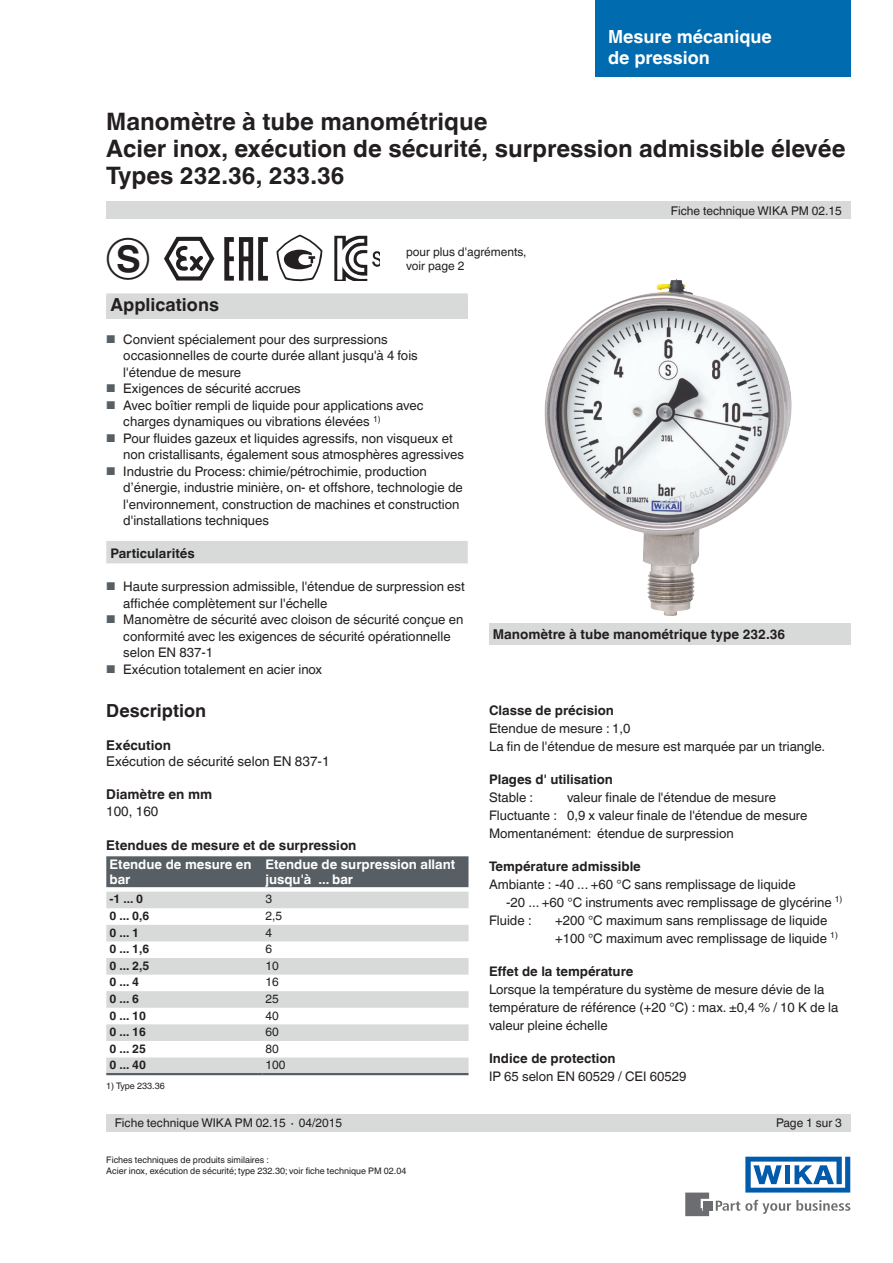
<style>
.page{position:relative;width:893px;height:1263px;background:#fff}
.page>*{position:absolute;margin:0;border:0;box-sizing:border-box;transform-origin:0 0}
.t1{font:46.5px "Wika";color:#231f20}
.t2{font:700 24px/27px "Helvetica World";color:#231f20}
.t3{font:700 18px/21px "Helvetica World";color:#fff}
.t4{font:700 18px "Helvetica World";color:#231f20}
.t5{font:700 13.5px "Helvetica World";color:#231f20}
.t6{font:13.5px "Helvetica World";color:#231f20}
.t7{font:13.2px/16.5px "Helvetica World";color:#231f20}
.t8{font:700 13.2px "Helvetica World";color:#231f20}
.t9{font:700 13.2px/15px "Helvetica World";color:#fff}
.t10{font:12px/13.5px "Helvetica World";color:#231f20}
.t11{font:700 12px "Helvetica World";color:#231f20}
.t12{font:9px/10.5px "Helvetica World";color:#231f20}
.s1{font-size:11.25px;color:#585f64}
</style>
<div class="page">
<div style="left:106px;top:298px;width:362px;height:21px;background:#d7dad8"></div>
<svg style="left:716px;top:1200px;width:134px;height:14px"></svg>
<div style="left:703px;top:1201px;width:9px;height:9px;background:#6c6d70"></div>
<svg style="left:685px;top:1192px;width:24px;height:24px"></svg>
<svg style="left:745px;top:1157px;width:105px;height:35px"></svg>
<div style="left:106px;top:202px;width:744px;height:17px;background:#d7dad8"></div>
<div style="left:106px;top:1114px;width:744px;height:17px;background:#d7dad8"></div>
<div style="left:106px;top:856px;width:362px;height:31px;background:#585f64"></div>
<svg style="left:106px;top:892px;width:362px;height:181px;fill:#d7dad8"></svg>
<hr style="left:106px;top:1073px;width:156px;height:2px;background:#585f64">
<hr style="left:262px;top:1073px;width:206px;height:2px;background:#585f64">
<img style="left:544px;top:279px;width:248px;height:337px">
<svg style="left:164px;top:236px;width:51px;height:44px"></svg>
<img style="left:334px;top:235px;width:46px;height:46px">
<svg style="left:276px;top:235px;width:46px;height:47px"></svg>
<svg style="left:224px;top:237px;width:44px;height:44px"></svg>
<div style="left:488px;top:623px;width:362px;height:21px;background:#d7dad8"></div>
<div style="left:106px;top:293px;width:362px;height:23px;background:#d7dad8"></div>
<div style="left:106px;top:541px;width:362px;height:22px;background:#d7dad8"></div>
<div style="left:595px;top:0;width:255px;height:77px;background:#006bae"></div>
<h3 class="t3" style="left:608px;top:26px;width:165px">Mesure mécanique de pression</h3>
<h2 class="t2" style="left:106px;top:108px;width:741px">Manomètre à tube manométrique<br>Acier inox, exécution de sécurité, surpression admissible élevée<br>Types 232.36, 233.36</h2>
<h1 class="t1" style="left:106px;top:235px;width:46px">k</h1>
<p class="t10" style="left:406px;top:245px;width:122px">pour plus d'agréments, voir page 2</p>
<p class="t10" style="left:671px;top:204px;width:173px">Fiche technique WIKA PM 02.15</p>
<h3 class="t4" style="left:111px;top:294px;width:110px">Applications</h3>
<p class="t7" style="left:123px;top:331px;width:296px;text-indent:-17px"><span class="s1">■</span> Convient spécialement pour des surpressions occasionnelles de courte durée allant jusqu'à 4 fois l'étendue de mesure</p>
<p class="t7" style="left:106px;top:380px;width:196px"><span class="s1">■</span> Exigences de sécurité accrues</p>
<p class="t7" style="left:123px;top:397px;width:302px;text-indent:-17px"><span class="s1">■</span> Avec boîtier rempli de liquide pour applications avec charges dynamiques ou vibrations élevées <sup>1)</sup></p>
<p class="t7" style="left:123px;top:430px;width:342px;text-indent:-17px"><span class="s1">■</span> Pour fluides gazeux et liquides agressifs, non visqueux et non cristallisants, également sous atmosphères agressives</p>
<p class="t7" style="left:123px;top:463px;width:341px;text-indent:-17px"><span class="s1">■</span> Industrie du Process: chimie/pétrochimie, production d’énergie, industrie minière, on- et offshore, technologie de l'environnement, construction de machines et construction d'installations techniques</p>
<p class="t8" style="left:111px;top:546px;width:86px">Particularités</p>
<p class="t7" style="left:123px;top:578px;width:343px;text-indent:-17px"><span class="s1">■</span> Haute surpression admissible, l'étendue de surpression est affichée complètement sur l'échelle</p>
<p class="t7" style="left:123px;top:611px;width:342px;text-indent:-17px"><span class="s1">■</span> Manomètre de sécurité avec cloison de sécurité conçue en conformité avec les exigences de sécurité opérationnelle selon EN 837-1</p>
<p class="t7" style="left:106px;top:661px;width:217px"><span class="s1">■</span> Exécution totalement en acier inox</p>
<h3 class="t4" style="left:106px;top:700px;width:101px">Description</h3>
<p class="t5" style="left:106px;top:737px;width:66px">Exécution</p>
<p class="t6" style="left:106px;top:754px;width:225px">Exécution de sécurité selon EN 837-1</p>
<p class="t5" style="left:106px;top:787px;width:107px">Diamètre en mm</p>
<p class="t6" style="left:106px;top:803px;width:54px">100, 160</p>
<p class="t5" style="left:106px;top:838px;width:252px">Etendues de mesure et de surpression</p>
<p class="t9" style="left:109px;top:857px;width:144px">Etendue de mesure en bar</p>
<p class="t9" style="left:265px;top:857px;width:191px">Etendue de surpression allant jusqu'à ... bar</p>
<p class="t11" style="left:109px;top:892px;width:35px">-1 ... 0</p>
<p class="t10" style="left:265px;top:892px;width:8px">3</p>
<p class="t11" style="left:109px;top:909px;width:41px">0 ... 0,6</p>
<p class="t10" style="left:265px;top:909px;width:18px">2,5</p>
<p class="t11" style="left:109px;top:925px;width:31px">0 ... 1</p>
<p class="t10" style="left:265px;top:926px;width:8px">4</p>
<p class="t11" style="left:109px;top:942px;width:41px">0 ... 1,6</p>
<p class="t10" style="left:265px;top:942px;width:8px">6</p>
<p class="t11" style="left:109px;top:959px;width:41px">0 ... 2,5</p>
<p class="t10" style="left:265px;top:959px;width:15px">10</p>
<p class="t11" style="left:109px;top:975px;width:31px">0 ... 4</p>
<p class="t10" style="left:265px;top:975px;width:15px">16</p>
<p class="t11" style="left:109px;top:992px;width:31px">0 ... 6</p>
<p class="t10" style="left:265px;top:992px;width:15px">25</p>
<p class="t11" style="left:109px;top:1008px;width:38px">0 ... 10</p>
<p class="t10" style="left:265px;top:1009px;width:15px">40</p>
<p class="t11" style="left:109px;top:1025px;width:38px">0 ... 16</p>
<p class="t10" style="left:265px;top:1025px;width:15px">60</p>
<p class="t11" style="left:109px;top:1041px;width:38px">0 ... 25</p>
<p class="t10" style="left:265px;top:1042px;width:15px">80</p>
<p class="t11" style="left:109px;top:1058px;width:38px">0 ... 40</p>
<p class="t10" style="left:265px;top:1058px;width:22px">100</p>
<p class="t12" style="left:106px;top:1080px;width:60px">1) Type 233.36</p>
<p class="t5" style="left:493px;top:626px;width:294px">Manomètre à tube manométrique type 232.36</p>
<p class="t8" style="left:489px;top:702px;width:126px">Classe de précision</p>
<p class="t7" style="left:489px;top:719px;width:338px;line-height:18px">Etendue de mesure : 1,0<br>La fin de l'étendue de mesure est marquée par un triangle.</p>
<p class="t8" style="left:489px;top:771px;width:126px">Plages d' utilisation</p>
<p class="t7" style="left:489px;top:789px;width:46px">Stable :</p>
<p class="t7" style="left:489px;top:788px;width:320px;line-height:18px;text-indent:78px">valeur finale de l'étendue de mesure<br>Fluctuante : 0,9 x valeur finale de l'étendue de mesure<br>Momentanément: étendue de surpression</p>
<p class="t8" style="left:489px;top:858px;width:153px">Température admissible</p>
<p class="t7" style="left:489px;top:876px;width:308px">Ambiante : -40 ... +60 °C sans remplissage de liquide</p>
<p class="t7" style="left:506px;top:894px;width:338px">-20 ... +60 °C instruments avec remplissage de glycérine <sup>1)</sup></p>
<p class="t7" style="left:489px;top:912px;width:44px">Fluide :</p>
<p class="t7" style="left:555px;top:911px;width:284px;line-height:18px">+200 °C maximum sans remplissage de liquide +100 °C maximum avec remplissage de liquide <sup>1)</sup></p>
<p class="t8" style="left:489px;top:963px;width:146px">Effet de la température</p>
<p class="t7" style="left:489px;top:980px;width:351px;line-height:18px">Lorsque la température du système de mesure dévie de la température de référence (+20 °C) : max. ±0,4 % / 10 K de la valeur pleine échelle</p>
<p class="t8" style="left:489px;top:1050px;width:128px">Indice de protection</p>
<p class="t7" style="left:489px;top:1068px;width:199px">IP 65 selon EN 60529 / CEI 60529</p>
<p class="t10" style="left:115px;top:1116px;width:229px">Fiche technique WIKA PM 02.15 ∙ 04/2015</p>
<p class="t10" style="left:776px;top:1116px;width:67px">Page 1 sur 3</p>
<p class="t12" style="left:106px;top:1155px;width:302px">Fiches techniques de produits similaires :<br>Acier inox, exécution de sécurité; type 232.30; voir fiche technique PM 02.04</p>
</div>
